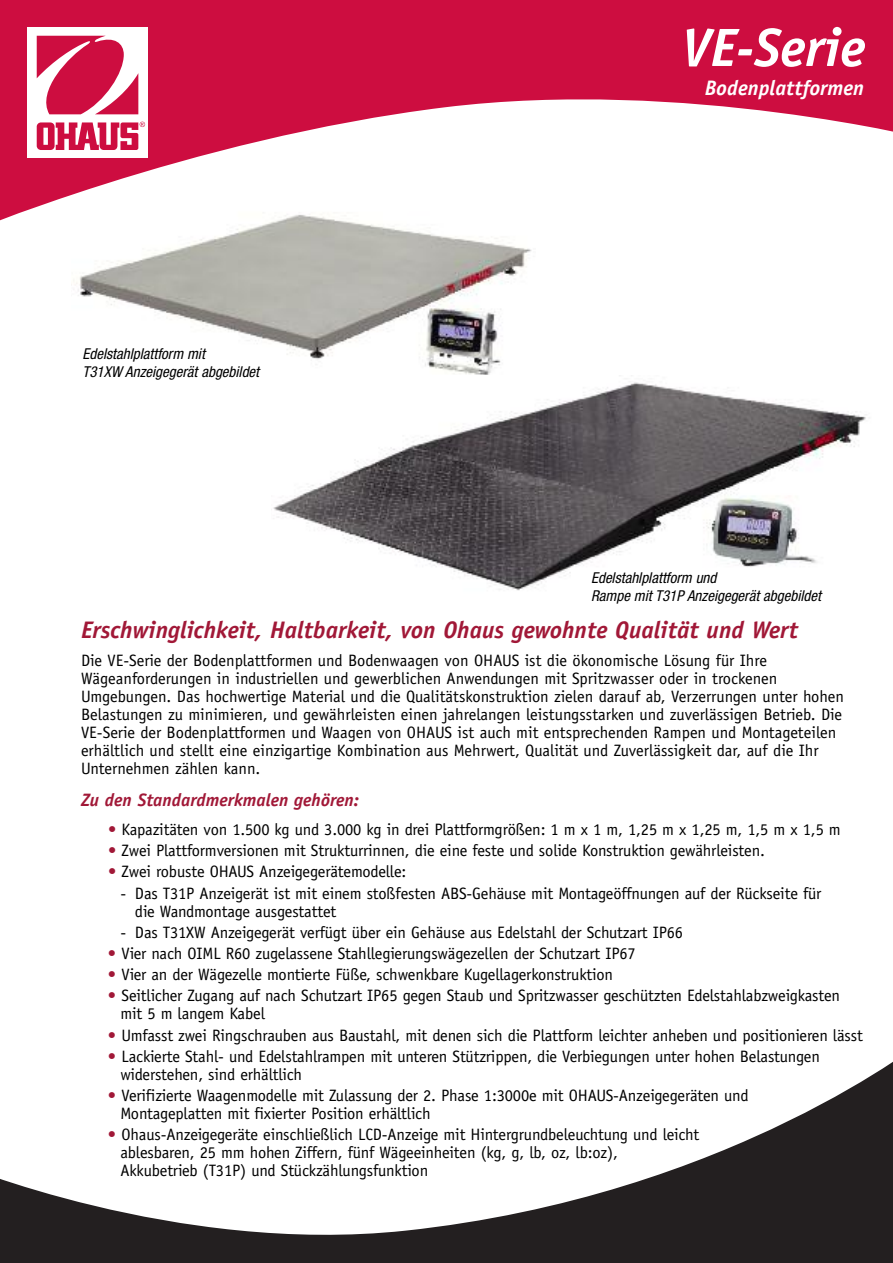
<style>
.page{position:relative;width:893px;height:1263px;background:#fff}
.page>*{position:absolute;margin:0;border:0;box-sizing:border-box;transform-origin:0 0}
.t1{font:italic 700 54px "Officina Sans";color:#fff}
.t2{font:italic 700 24px "Officina Sans";color:#a11837}
.t3{font:italic 700 21px "Officina Sans";color:#fff}
.t4{font:italic 700 18px "Officina Sans";color:#a11837}
.t5{font:16.5px/18px "Officina Sans";letter-spacing:-.01em;color:#000}
.t6{font:italic condensed 15px/18px "Helvetica Neue";color:#000}
.s1{color:#a11837}
</style>
<div class="page">
<img style="left:71px;top:237px;width:461px;height:138px">
<img style="left:273px;top:382px;width:594px;height:209px">
<svg style="left:0;top:1062px;width:893px;height:201px"></svg>
<svg style="left:0;top:0;width:893px;height:237px;fill:#cd0d40"></svg>
<div style="left:28px;top:27px;width:120px;height:131px;background:#fff"></div>
<svg style="left:36px;top:36px;width:102px;height:78px"></svg>
<svg style="left:37px;top:122px;width:108px;height:28px"></svg>
<h1 class="t1" style="left:681px;top:27px;width:185px">VE-Serie</h1>
<p class="t6" style="left:82px;top:346px;width:178px">Edelstahlplattform mit<br>T31XW Anzeigegerät abgebildet</p>
<p class="t3" style="left:705px;top:80px;width:161px">Bodenplattformen</p>
<p class="t6" style="left:591px;top:570px;width:231px">Edelstahlplattform und<br>Rampe mit T31P Anzeigegerät abgebildet</p>
<h2 class="t2" style="left:81px;top:621px;width:718px">Erschwinglichkeit, Haltbarkeit, von Ohaus gewohnte Qualität und Wert</h2>
<p class="t5" style="left:81px;top:653px;width:764px">Die VE-Serie der Bodenplattformen und Bodenwaagen von OHAUS ist die ökonomische Lösung für Ihre Wägeanforderungen in industriellen und gewerblichen Anwendungen mit Spritzwasser oder in trockenen Umgebungen. Das hochwertige Material und die Qualitätskonstruktion zielen darauf ab, Verzerrungen unter hohen Belastungen zu minimieren, und gewährleisten einen jahrelangen leistungsstarken und zuverlässigen Betrieb. Die VE-Serie der Bodenplattformen und Waagen von OHAUS ist auch mit entsprechenden Rampen und Montageteilen erhältlich und stellt eine einzigartige Kombination aus Mehrwert, Qualität und Zuverlässigkeit dar, auf die Ihr Unternehmen zählen kann.</p>
<p class="t4" style="left:81px;top:793px;width:279px">Zu den Standardmerkmalen gehören:</p>
<p class="t5" style="left:108px;top:821px;width:734px"><span class="s1">•</span> Kapazitäten von 1.500 kg und 3.000 kg in drei Plattformgrößen: 1 m x 1 m, 1,25 m x 1,25 m, 1,5 m x 1,5 m</p>
<p class="t5" style="left:108px;top:843px;width:658px"><span class="s1">•</span> Zwei Plattformversionen mit Strukturrinnen, die eine feste und solide Konstruktion gewährleisten.</p>
<p class="t5" style="left:108px;top:864px;width:300px"><span class="s1">•</span> Zwei robuste OHAUS Anzeigegerätemodelle:</p>
<p class="t5" style="left:135px;top:885px;width:688px;text-indent:-15px">- Das T31P Anzeigerät ist mit einem stoßfesten ABS-Gehäuse mit Montageöffnungen auf der Rückseite für die Wandmontage ausgestattet</p>
<p class="t5" style="left:120px;top:924px;width:564px">- Das T31XW Anzeigegerät verfügt über ein Gehäuse aus Edelstahl der Schutzart IP66</p>
<p class="t5" style="left:108px;top:946px;width:529px"><span class="s1">•</span> Vier nach OIML R60 zugelassene Stahllegierungswägezellen der Schutzart IP67</p>
<p class="t5" style="left:108px;top:967px;width:506px"><span class="s1">•</span> Vier an der Wägezelle montierte Füße, schwenkbare Kugellagerkonstruktion</p>
<p class="t5" style="left:120px;top:988px;width:721px;text-indent:-12px"><span class="s1">•</span> Seitlicher Zugang auf nach Schutzart IP65 gegen Staub und Spritzwasser geschützten Edelstahlabzweigkasten mit 5 m langem Kabel</p>
<p class="t5" style="left:108px;top:1027px;width:756px"><span class="s1">•</span> Umfasst zwei Ringschrauben aus Baustahl, mit denen sich die Plattform leichter anheben und positionieren lässt</p>
<p class="t5" style="left:120px;top:1049px;width:701px;text-indent:-12px"><span class="s1">•</span> Lackierte Stahl- und Edelstahlrampen mit unteren Stützrippen, die Verbiegungen unter hohen Belastungen widerstehen, sind erhältlich</p>
<p class="t5" style="left:120px;top:1088px;width:630px;text-indent:-12px"><span class="s1">•</span> Verifizierte Waagenmodelle mit Zulassung der 2. Phase 1:3000e mit OHAUS-Anzeigegeräten und<br>Montageplatten mit fixierter Position erhältlich</p>
<p class="t5" style="left:120px;top:1127px;width:580px;text-indent:-12px"><span class="s1">•</span> Ohaus-Anzeigegeräte einschließlich LCD-Anzeige mit Hintergrundbeleuchtung und leicht ablesbaren, 25 mm hohen Ziffern, fünf Wägeeinheiten (kg, g, lb, oz, lb:oz),<br>Akkubetrieb (T31P) und Stückzählungsfunktion</p>
</div>
